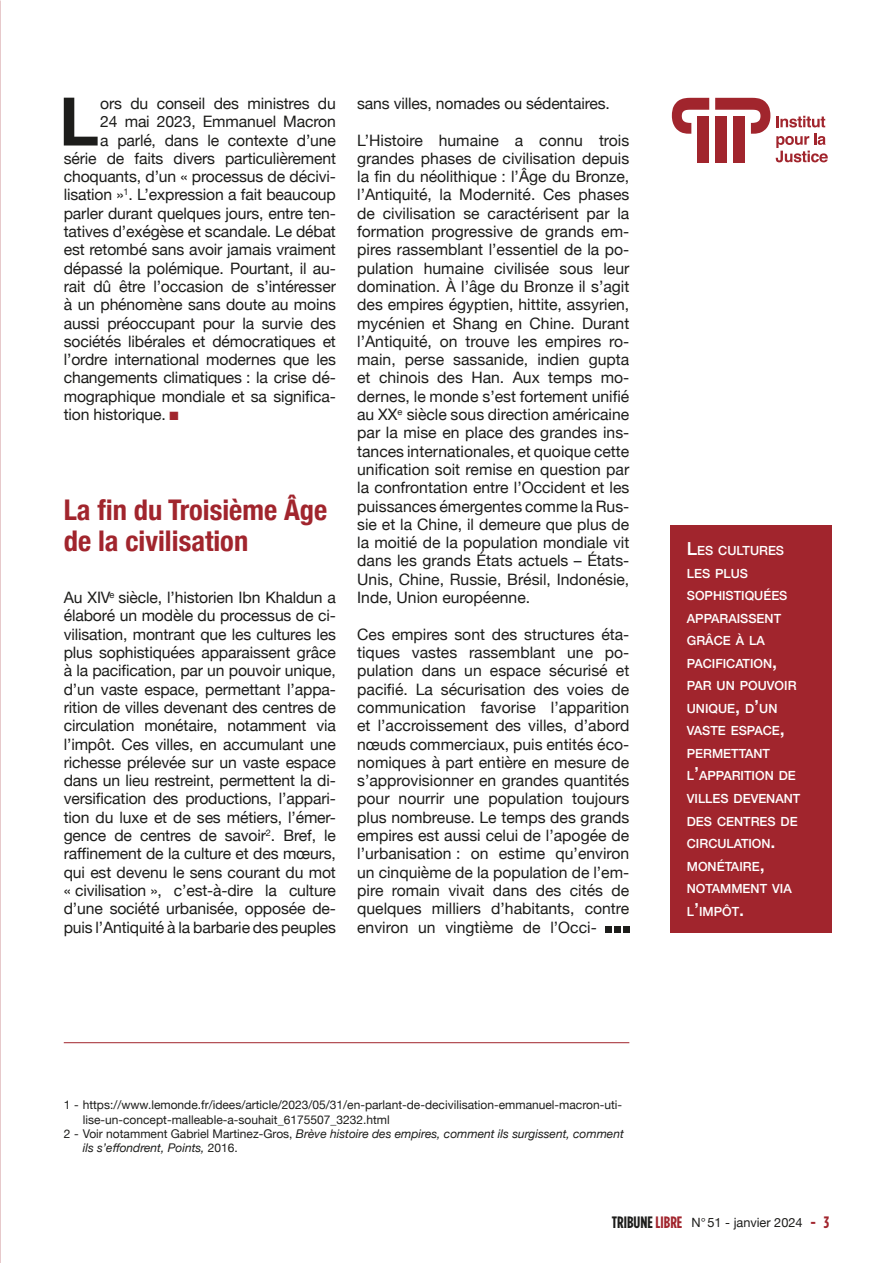
<style>
.page{position:relative;width:893px;height:1263px;background:#fff}
.page>*{position:absolute;margin:0;border:0;box-sizing:border-box;transform-origin:0 0}
.t1{font:700 67.05px "Helvetica Neue";color:#1d1d1b}
.t2{font:700 condensed 28.5px/31.5px "Helvetica Neue";color:#a1252d}
.t3{font:15.75px/18.3px "Helvetica Neue";letter-spacing:-.01em;color:#1d1d1b;text-align:justify}
.t4{font:12.75px "Helvetica Neue";color:#1d1d1b}
.t5{font:500 12.6px/22.5px "Helvetica Neue";color:#fff}
.t6{font:12px "Helvetica Neue";color:#1d1d1b}
.t7{font:italic 12px "Helvetica Neue";color:#1d1d1b}
.s1{color:#a1252d}
.s2{font-size:18px}
.s3{font-style:normal}
.s4{font-family:"Gotham Condensed";font-weight:700;font-size:16.5px}
.s5{font-family:"Gotham Condensed";font-weight:700;font-size:16.5px;color:#a1252d}
</style>
<div class="page">
<svg style="left:776px;top:116px;width:52px;height:46px"></svg>
<div style="left:715px;top:116px;width:12px;height:46px;background:#a1252d"></div>
<div style="left:733px;top:116px;width:12px;height:46px;background:#a1252d"></div>
<div style="left:697px;top:116px;width:12px;height:46px;background:#a1252d"></div>
<svg style="left:672px;top:98px;width:37px;height:36px"></svg>
<svg style="left:715px;top:98px;width:55px;height:36px"></svg>
<div style="left:605px;top:926px;width:7px;height:6px;background:#1d1d1b"></div>
<svg style="left:614px;top:926px;width:15px;height:6px"></svg>
<hr style="left:64px;top:1042px;width:565px;height:1px;background:#a1252d">
<div style="left:670px;top:525px;width:161px;height:407px;background:#a1252d"></div>
<h1 class="t1" style="left:59px;top:69px;width:41px">L</h1>
<p class="t3" style="left:100px;top:95px;width:237px">ors du conseil des ministres du</p>
<p class="t3" style="left:100px;top:113px;width:237px">24 mai 2023, Emmanuel Macron</p>
<p class="t3" style="left:100px;top:132px;width:237px">a parlé, dans le contexte d’une</p>
<p class="t3" style="left:64px;top:150px;width:274px">série de faits divers particulièrement</p>
<p class="t3" style="left:64px;top:168px;width:274px">choquants, d’un « processus de décivi-</p>
<p class="t3" style="left:64px;top:187px;width:274px">lisation »<sup>1</sup>. L’expression a fait beaucoup</p>
<p class="t3" style="left:64px;top:205px;width:274px">parler durant quelques jours, entre ten-</p>
<p class="t3" style="left:64px;top:223px;width:274px">tatives d’exégèse et scandale. Le débat</p>
<p class="t3" style="left:64px;top:241px;width:274px">est retombé sans avoir jamais vraiment</p>
<p class="t3" style="left:64px;top:260px;width:274px">dépassé la polémique. Pourtant, il au-</p>
<p class="t3" style="left:64px;top:278px;width:274px">rait dû être l’occasion de s’intéresser</p>
<p class="t3" style="left:64px;top:296px;width:274px">à un phénomène sans doute au moins</p>
<p class="t3" style="left:64px;top:315px;width:274px">aussi préoccupant pour la survie des</p>
<p class="t3" style="left:64px;top:333px;width:274px">sociétés libérales et démocratiques et</p>
<p class="t3" style="left:64px;top:351px;width:274px">l’ordre international modernes que les</p>
<p class="t3" style="left:64px;top:370px;width:274px">changements climatiques : la crise dé-</p>
<p class="t3" style="left:64px;top:388px;width:274px">mographique mondiale et sa significa-</p>
<p class="t3" style="left:64px;top:406px;width:116px">tion historique. <span class="s1">■</span></p>
<h2 class="t2" style="left:64px;top:492px;width:265px">La fin du Troisième Âge de la civilisation</h2>
<p class="t3" style="left:64px;top:589px;width:274px">Au XIV<sup>e</sup> siècle, l’historien Ibn Khaldun a élaboré un modèle du processus de ci&shy;vilisation, montrant que les cultures les plus sophistiquées apparaissent grâce à la pacification, par un pouvoir unique, d’un vaste espace, permettant l’appa&shy;rition de villes devenant des centres de circulation monétaire, notamment via l’impôt. Ces villes, en accumulant une richesse prélevée sur un vaste espace dans un lieu restreint, permettent la di&shy;versification des productions, l’appari&shy;tion du luxe et de ses métiers, l’émer&shy;gence de centres de savoir<sup>2</sup>. Bref, le raffinement de la culture et des mœurs, qui est devenu le sens courant du mot « civilisation », c’est-à-dire la culture d’une société urbanisée, opposée de&shy;puis l’Antiquité à la barbarie des peuples</p>
<p class="t3" style="left:357px;top:95px;width:254px">sans villes, nomades ou sédentaires.</p>
<p class="t3" style="left:357px;top:132px;width:274px">L’Histoire humaine a connu trois grandes phases de civilisation depuis la fin du néolithique : l’Âge du Bronze, l’Antiquité, la Modernité. Ces phases de civilisation se caractérisent par la formation progressive de grands em&shy;pires rassemblant l’essentiel de la po&shy;pulation humaine civilisée sous leur domination. À l’âge du Bronze il s’agit des empires égyptien, hittite, assyrien, mycénien et Shang en Chine. Durant l’Antiquité, on trouve les empires ro&shy;main, perse sassanide, indien gupta et chinois des Han. Aux temps mo&shy;dernes, le monde s’est fortement unifié au XX<sup>e</sup> siècle sous direction américaine par la mise en place des grandes ins&shy;tances internationales, et quoique cette unification soit remise en question par la confrontation entre l’Occident et les puissances émergentes comme la Rus&shy;sie et la Chine, il demeure que plus de la moitié de la population mondiale vit dans les grands États actuels – États-Unis, Chine, Russie, Brésil, Indonésie, Inde, Union européenne.</p>
<p class="t3" style="left:357px;top:626px;width:274px">Ces empires sont des structures éta&shy;tiques vastes rassemblant une po&shy;pulation dans un espace sécurisé et pacifié. La sécurisation des voies de communication favorise l’apparition et l’accroissement des villes, d’abord nœuds commerciaux, puis entités éco&shy;nomiques à part entière en mesure de s’approvisionner en grandes quantités pour nourrir une population toujours plus nombreuse. Le temps des grands empires est aussi celui de l’apogée de l’urbanisation : on estime qu’environ un cinquième de la population de l’em&shy;pire romain vivait dans des cités de quelques milliers d’habitants, contre environ un vingtième de l’Occi-</p>
<p class="t5" style="left:687px;top:539px;width:115px"><span class="s2">L</span>ES CULTURES<br>LES PLUS<br>SOPHISTIQUÉES<br>APPARAISSENT<br>GRÂCE À LA<br>PACIFICATION<span class="s2">,<br></span>PAR UN POUVOIR<br>UNIQUE<span class="s2">,</span> D<span class="s2">’</span>UN<br>VASTE ESPACE<span class="s2">,<br></span>PERMETTANT<br>L<span class="s2">’</span>APPARITION DE<br>VILLES DEVENANT<br>DES CENTRES DE<br>CIRCULATION<span class="s2">.<br></span>MONÉTAIRE<span class="s2">,<br></span>NOTAMMENT VIA<br>L<span class="s2">’</span>IMPÔT<span class="s2">.</span></p>
<p class="t6" style="left:64px;top:1096px;width:560px">1 - https://www.lemonde.fr/idees/article/2023/05/31/en-parlant-de-decivilisation-emmanuel-macron-uti-</p>
<p class="t6" style="left:83px;top:1111px;width:309px">lise-un-concept-malleable-a-souhait_6175507_3232.html</p>
<p class="t7" style="left:64px;top:1125px;width:561px"><span class="s3">2 - Voir notamment Gabriel Martinez-Gros,</span> Brève histoire des empires, comment ils surgissent, comment</p>
<p class="t7" style="left:83px;top:1139px;width:157px">ils s’effondrent, Points, <span class="s3">2016.</span></p>
<p class="t4" style="left:612px;top:1214px;width:219px"><span class="s4">TRIBUNE</span> <span class="s5">LIBRE</span> N°51 - janvier 2024 <span class="s5">- 3</span></p>
</div>
